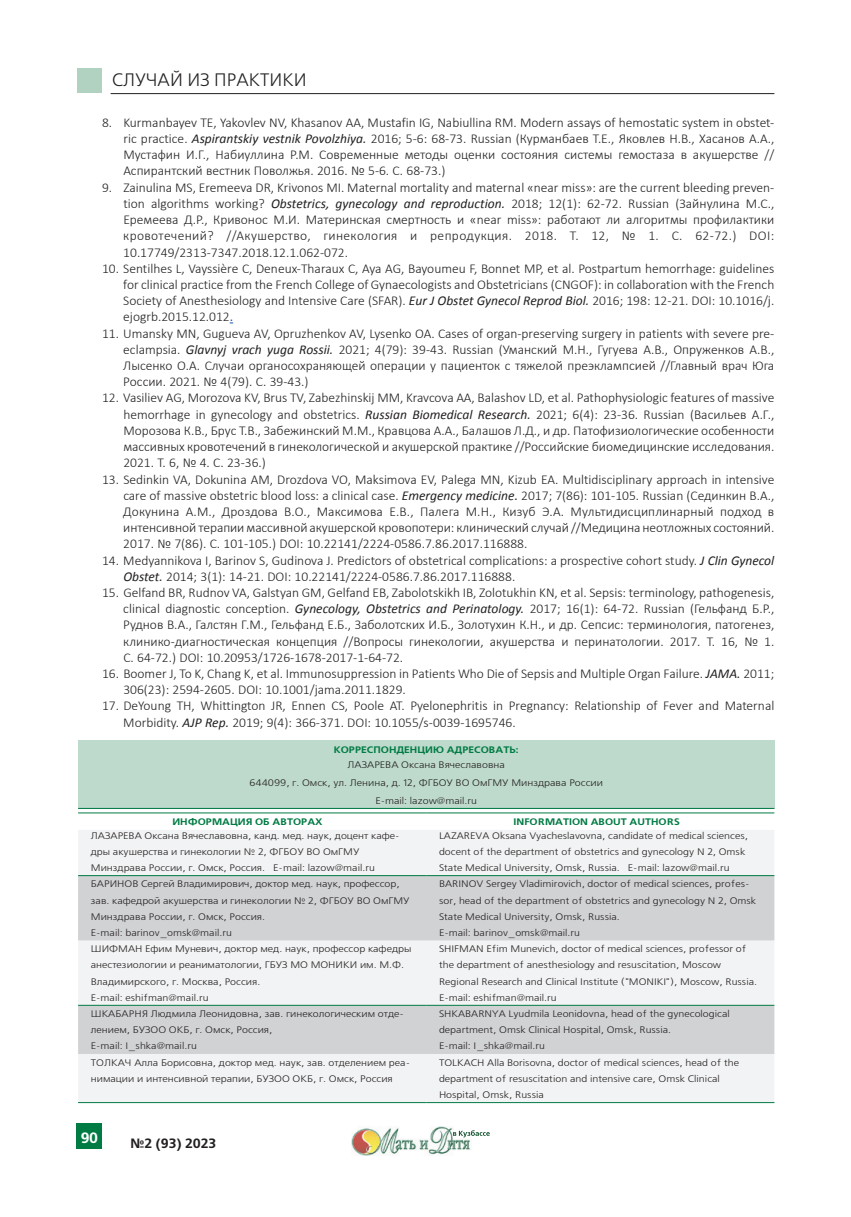
<style>
.page{position:relative;width:851px;height:1217px;background:#fff}
.page>*{position:absolute;margin:0;border:0;box-sizing:border-box;transform-origin:0 0}
.t1{font:18px "Free Set C";color:#231f20}
.t2{font:700 15px "Free Set C";color:#fff}
.t3{font:300 13.5px/16.2px "Calibri";color:#231f20;text-align:justify}
.t4{font:700 13.5px "Free Set C";color:#231f20}
.t5{font:9.45px/16.2px "Free Set C";color:#231f20;scale:1.11 1}
.t6{font:700 9.45px "Free Set C";color:#007b44;scale:1.11 1}
.s1{font-weight:400;font-style:italic}
.s2{font-weight:400;color:#1e56a6}
</style>
<div class="page">
<div style="left:77px;top:1123px;width:25px;height:25px;background:#007b44"></div>
<div style="left:77px;top:69px;width:24px;height:24px;background:#b1d2c1"></div>
<hr style="left:111px;top:93px;width:663px;height:1px;background:#231f20">
<img style="left:351px;top:1126px;width:139px;height:29px">
<img style="left:453px;top:1129px;width:36px;height:8px">
<div style="left:78px;top:740px;width:696px;height:68px;background:#bedacc"></div>
<hr style="left:78px;top:808px;width:696px;height:1px;background:#007b44">
<div style="left:78px;top:830px;width:696px;height:271px;background:#f2f3f4"></div>
<svg style="left:78px;top:876px;width:696px;height:177px;fill:#d1d2d4"></svg>
<hr style="left:78px;top:875px;width:348px;height:1px;background:#007b44">
<hr style="left:426px;top:875px;width:348px;height:1px;background:#007b44">
<hr style="left:78px;top:1004px;width:348px;height:1px;background:#007b44">
<hr style="left:426px;top:1004px;width:348px;height:1px;background:#007b44">
<hr style="left:78px;top:1101px;width:348px;height:1px;background:#007b44">
<hr style="left:426px;top:1101px;width:348px;height:1px;background:#007b44">
<hr style="left:78px;top:812px;width:348px;height:1px;background:#007b44">
<hr style="left:426px;top:812px;width:348px;height:1px;background:#007b44">
<h1 class="t1" style="left:112px;top:70px;width:196px">СЛУЧАЙ ИЗ ПРАКТИКИ</h1>
<p class="t3" style="left:123px;top:114px;width:652px;text-indent:-21px">8. Kurmanbayev TE, Yakovlev NV, Khasanov AA, Mustafin IG, Nabiullina RM. Modern assays of hemostatic system in obstet&shy;ric practice. <span class="s1">Aspirantskiy vestnik Povolzhiya.</span> 2016; 5-6: 68-73. Russian (Курманбаев Т.Е., Яковлев Н.В., Хасанов А.А., Мустафин И.Г., Набиуллина Р.М. Современные методы оценки состояния системы гемостаза в акушерстве // Аспирантский вестник Поволжья. 2016. № 5-6. С. 68-73.)</p>
<p class="t3" style="left:123px;top:179px;width:652px;text-indent:-21px">9. Zainulina MS, Eremeeva DR, Krivonos MI. Maternal mortality and maternal «near miss»: are the current bleeding preven&shy;tion algorithms working? <span class="s1">Obstetrics, gynecology and reproduction.</span> 2018; 12(1): 62-72. Russian (Зайнулина М.С., Еремеева Д.Р., Кривонос М.И. Материнская смертность и «near miss»: работают ли алгоритмы профилактики кровотечений? //Акушерство, гинекология и репродукция. 2018. Т. 12, № 1. С. 62-72.) DOI:<br>10.17749/2313-7347.2018.12.1.062-072.</p>
<p class="t3" style="left:123px;top:260px;width:652px;text-indent:-21px">10. Sentilhes L, Vayssière C, Deneux-Tharaux C, Aya AG, Bayoumeu F, Bonnet MP, et al. Postpartum hemorrhage: guidelines for clinical practice from the French College of Gynaecologists and Obstetricians (CNGOF): in collaboration with the French Society of Anesthesiology and Intensive Care (SFAR). <span class="s1">Eur J Obstet Gynecol Reprod Biol.</span> 2016; 198: 12-21. DOI: 10.1016/j. ejogrb.2015.12.012<span class="s2">.</span></p>
<p class="t3" style="left:123px;top:325px;width:652px;text-indent:-21px">11. Umansky MN, Gugueva AV, Opruzhenkov AV, Lysenko OA. Cases of organ-preserving surgery in patients with severe pre&shy;eclampsia. <span class="s1">Glavnyj vrach yuga Rossii.</span> 2021; 4(79): 39-43. Russian (Уманский М.Н., Гугуева А.В., Опруженков А.В., Лысенко О.А. Cлучаи органосохраняющей операции у пациенток с тяжелой преэклампсией //Главный врач Юга России. 2021. № 4(79). С. 39-43.)</p>
<p class="t3" style="left:123px;top:389px;width:652px;text-indent:-21px">12. Vasiliev AG, Morozova KV, Brus TV, Zabezhinskij MM, Kravcova AA, Balashov LD, et al. Pathophysiologic features of massive hemorrhage in gynecology and obstetrics. <span class="s1">Russian Biomedical Research.</span> 2021; 6(4): 23-36. Russian (Васильев А.Г., Морозова К.В., Брус Т.В., Забежинский М.М., Кравцова А.А., Балашов Л.Д., и др. Патофизиологические особенности массивных кровотечений в гинекологической и акушерской практике //Российские биомедицинские исследования.<br>2021. Т. 6, № 4. С. 23-36.)</p>
<p class="t3" style="left:123px;top:470px;width:652px;text-indent:-21px">13. Sedinkin VA, Dokunina AM, Drozdova VO, Maksimova EV, Palega MN, Kizub EA. Multidisciplinary approach in intensive care of massive obstetric blood loss: a clinical case. <span class="s1">Emergency medicine.</span> 2017; 7(86): 101-105. Russian (Сединкин В.А., Докунина А.М., Дроздова В.О., Максимова Е.В., Палега М.Н., Кизуб Э.А. Мультидисциплинарный подход в интенсивной терапии массивной акушерской кровопотери: клинический случай //Медицина неотложных состояний.<br>2017. № 7(86). С. 101-105.) DOI: 10.22141/2224-0586.7.86.2017.116888.</p>
<p class="t3" style="left:123px;top:551px;width:652px;text-indent:-21px">14. Medyannikova I, Barinov S, Gudinova J. Predictors of obstetrical complications: a prospective cohort study. <span class="s1">J Clin Gynecol<br>Obstet.</span> 2014; 3(1): 14-21. DOI: 10.22141/2224-0586.7.86.2017.116888.</p>
<p class="t3" style="left:123px;top:584px;width:652px;text-indent:-21px">15. Gelfand BR, Rudnov VA, Galstyan GM, Gelfand EB, Zabolotskikh IB, Zolotukhin KN, et al. Sepsis: terminology, pathogenesis, clinical diagnostic conception. <span class="s1">Gynecology, Obstetrics and Perinatology.</span> 2017; 16(1): 64-72. Russian (Гельфанд Б.Р., Руднов В.А., Галстян Г.М., Гельфанд Е.Б., Заболотских И.Б., Золотухин К.Н., и др. Сепсис: терминология, патогенез, клинико-диагностическая концепция //Вопросы гинекологии, акушерства и перинатологии. 2017. Т. 16, № 1.<br>С. 64-72.) DOI: 10.20953/1726-1678-2017-1-64-72.</p>
<p class="t3" style="left:123px;top:665px;width:652px;text-indent:-21px">16. Boomer J, To K, Chang K, et al. Immunosuppression in Patients Who Die of Sepsis and Multiple Organ Failure. <span class="s1">JAMA.</span> 2011;<br>306(23): 2594-2605. DOI: 10.1001/jama.2011.1829.</p>
<p class="t3" style="left:123px;top:697px;width:652px;text-indent:-21px">17. DeYoung TH, Whittington JR, Ennen CS, Poole AT. Pyelonephritis in Pregnancy: Relationship of Fever and Maternal<br>Morbidity. <span class="s1">AJP Rep.</span> 2019; 9(4): 366-371. DOI: 10.1055/s-0039-1695746.</p>
<p class="t6" style="left:334px;top:744px;width:168px">КОРРЕСПОНДЕНЦИЮ АДРЕСОВАТЬ:</p>
<p class="t5" style="left:249px;top:756px;width:320px;line-height:18px;text-align:center">ЛАЗАРЕВА Оксана Вячеславовна<br>644099, г. Омск, ул. Ленина, д. 12, ФГБОУ ВО ОмГМУ Минздрава России<br>E-mail: lazow@mail.ru</p>
<p class="t6" style="left:172px;top:816px;width:137px">ИНФОРМАЦИЯ ОБ АВТОРАХ</p>
<p class="t6" style="left:513px;top:816px;width:151px">INFORMATION ABOUT AUTHORS</p>
<p class="t5" style="left:91px;top:827px;width:279px">ЛАЗАРЕВА Оксана Вячеславовна, канд. мед. наук, доцент кафе&shy;дры акушерства и гинекологии № 2, ФГБОУ ВО ОмГМУ<br>Минздрава России, г. Омск, Россия. E-mail: lazow@mail.ru</p>
<p class="t5" style="left:439px;top:827px;width:280px">LAZAREVA Oksana Vyacheslavovna, candidate of medical sciences, docent of the department of obstetrics and gynecology N 2, Omsk<br>State Medical University, Omsk, Russia. E-mail: lazow@mail.ru</p>
<p class="t5" style="left:91px;top:876px;width:289px">БАРИНОВ Сергей Владимирович, доктор мед. наук, профессор, зав. кафедрой акушерства и гинекологии № 2, ФГБОУ ВО ОмГМУ Минздрава России, г. Омск, Россия.<br>E-mail: barinov_omsk@mail.ru</p>
<p class="t5" style="left:439px;top:876px;width:287px">BARINOV Sergey Vladimirovich, doctor of medical sciences, profes&shy;sor, head of the department of obstetrics and gynecology N 2, Omsk State Medical University, Omsk, Russia.<br>E-mail: barinov_omsk@mail.ru</p>
<p class="t5" style="left:91px;top:941px;width:290px">ШИФМАН Ефим Муневич, доктор мед. наук, профессор кафедры анестезиологии и реаниматологии, ГБУЗ МО МОНИКИ им. М.Ф.<br>Владимирского, г. Москва, Россия.<br>E-mail: eshifman@mail.ru</p>
<p class="t5" style="left:439px;top:941px;width:288px">SHIFMAN Efim Munevich, doctor of medical sciences, professor of the department of anesthesiology and resuscitation, Moscow Regional Research and Clinical Institute ("MONIKI"), Moscow, Russia.<br>E-mail: eshifman@mail.ru</p>
<p class="t5" style="left:91px;top:1005px;width:283px">ШКАБАРНЯ Людмила Леонидовна, зав. гинекологическим отде&shy;лением, БУЗОО ОКБ, г. Омск, Россия,<br>E-mail: I_shka@mail.ru</p>
<p class="t5" style="left:439px;top:1005px;width:263px">SHKABARNYA Lyudmila Leonidovna, head of the gynecological department, Omsk Clinical Hospital, Omsk, Russia.<br>E-mail: I_shka@mail.ru</p>
<p class="t5" style="left:91px;top:1054px;width:289px">ТОЛКАЧ Алла Борисовна, доктор мед. наук, зав. отделением реа&shy;нимации и интенсивной терапии, БУЗОО ОКБ, г. Омск, Россия</p>
<p class="t5" style="left:439px;top:1054px;width:272px">TOLKACH Alla Borisovna, doctor of medical sciences, head of the department of resuscitation and intensive care, Omsk Clinical<br>Hospital, Omsk, Russia</p>
<p class="t2" style="left:81px;top:1128px;width:19px">90</p>
<p class="t4" style="left:130px;top:1135px;width:87px">№2 (93) 2023</p>
</div>
